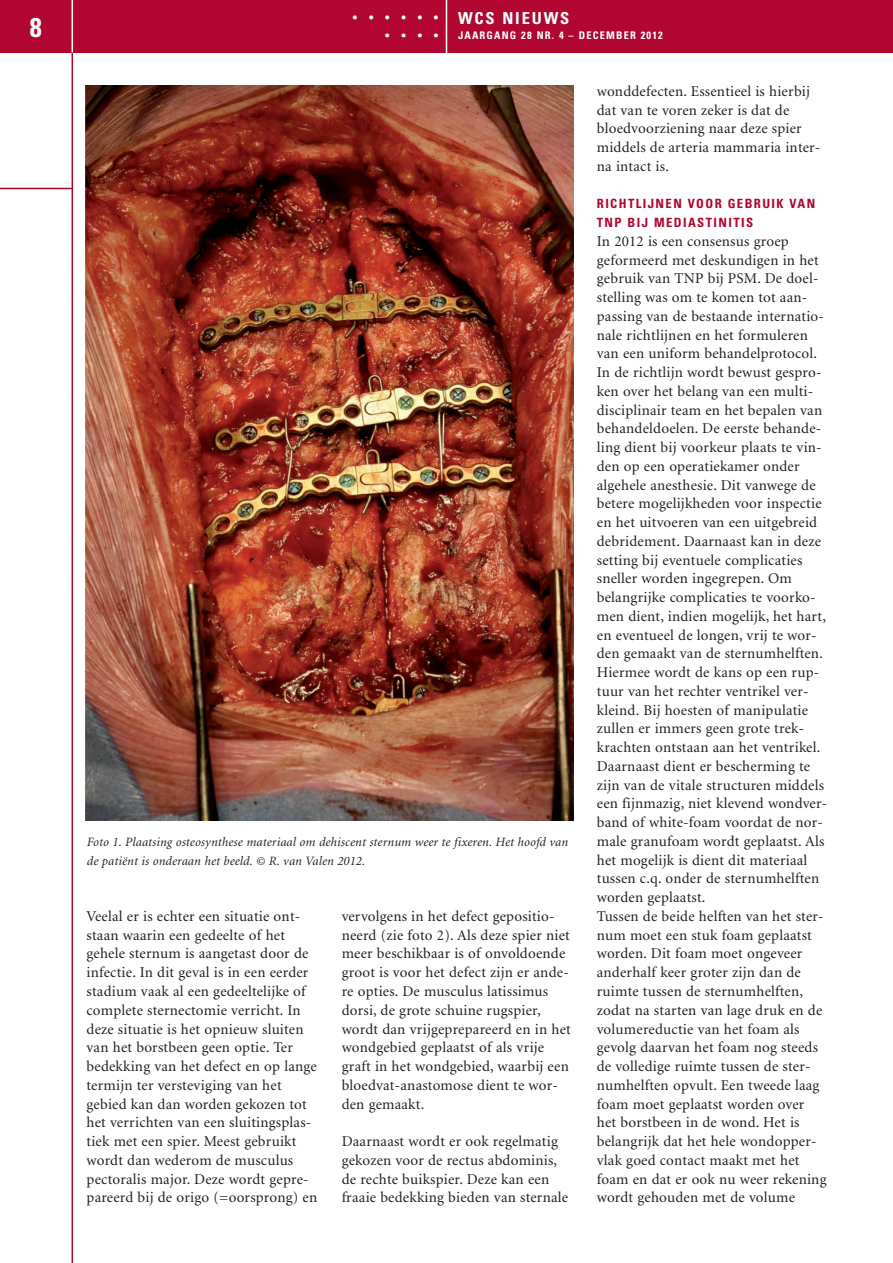
<style>
.page{position:relative;width:893px;height:1263px;background:#fff}
.page>*{position:absolute;margin:0;border:0;box-sizing:border-box;transform-origin:0 0}
.t1{font:36px "Times";color:#fff}
.t2{font:700 condensed 27px "Univers";color:#fff}
.t3{font:700 condensed 16.5px "Univers";letter-spacing:.11em;color:#fff}
.t4{font:15px/18.8px "Minion";letter-spacing:.015em;color:#231f20}
.t5{font:italic 12.75px/18.8px "Minion";letter-spacing:.015em;color:#231f20}
.t6{font:700 condensed 12.75px/18.8px "Univers";letter-spacing:.11em;color:#b00630}
.t7{font:700 condensed 10.5px "Univers";letter-spacing:.11em;color:#fff}
</style>
<div class="page">
<hr style="left:72px;top:47px;width:1px;height:1216px;background:#b00630">
<div style="left:0;top:0;width:893px;height:53px;background:#b00630"></div>
<hr style="left:0;top:188px;width:72px;height:1px;background:#b00630">
<hr style="left:446px;top:0;width:1px;height:55px;background:#fff">
<hr style="left:72px;top:0;width:1px;height:53px;background:#fff">
<img style="left:85px;top:85px;width:489px;height:736px">
<h2 class="t2" style="left:30px;top:17px;width:13px">8</h2>
<h1 class="t1" style="left:349px;top:-15px;width:92px">......</h1>
<h1 class="t1" style="left:382px;top:3px;width:59px">....</h1>
<p class="t3" style="left:458px;top:12px;width:113px">WCS NIEUWS</p>
<p class="t7" style="left:458px;top:31px;width:206px">JAARGANG 28 NR. 4 – DECEMBER 2012</p>
<p class="t5" style="left:87px;top:834px;width:483px">Foto 1. Plaatsing osteosynthese materiaal om dehiscent sternum weer te fixeren. Het hoofd van de patiënt is onderaan het beeld. © R. van Valen 2012.</p>
<p class="t4" style="left:87px;top:908px;width:232px">Veelal er is echter een situatie ont&shy;staan waarin een gedeelte of het gehele sternum is aangetast door de infectie. In dit geval is in een eerder stadium vaak al een gedeeltelijke of complete sternectomie verricht. In deze situatie is het opnieuw sluiten van het borstbeen geen optie. Ter bedekking van het defect en op lange termijn ter versteviging van het gebied kan dan worden gekozen tot het verrichten van een sluitingsplas&shy;tiek met een spier. Meest gebruikt wordt dan wederom de musculus pectoralis major. Deze wordt gepre&shy;pareerd bij de origo (=oorsprong) en</p>
<p class="t4" style="left:342px;top:908px;width:231px">vervolgens in het defect gepositio&shy;neerd (zie foto 2). Als deze spier niet meer beschikbaar is of onvoldoende groot is voor het defect zijn er ande&shy;re opties. De musculus latissimus dorsi, de grote schuine rugspier, wordt dan vrijgeprepareerd en in het wondgebied geplaatst of als vrije graft in het wondgebied, waarbij een bloedvat-anastomose dient te wor&shy;den gemaakt.</p>
<p class="t4" style="left:342px;top:1133px;width:228px">Daarnaast wordt er ook regelmatig gekozen voor de rectus abdominis, de rechte buikspier. Deze kan een fraaie bedekking bieden van sternale</p>
<p class="t4" style="left:597px;top:83px;width:225px">wonddefecten. Essentieel is hierbij dat van te voren zeker is dat de bloedvoorziening naar deze spier middels de arteria mammaria inter&shy;na intact is.</p>
<p class="t6" style="left:597px;top:196px;width:220px">RICHTLIJNEN VOOR GEBRUIK VAN<br>TNP BIJ MEDIASTINITIS</p>
<p class="t4" style="left:597px;top:233px;width:232px">In 2012 is een consensus groep geformeerd met deskundigen in het gebruik van TNP bij PSM. De doel&shy;stelling was om te komen tot aan&shy;passing van de bestaande internatio&shy;nale richtlijnen en het formuleren van een uniform behandelprotocol.<br>In de richtlijn wordt bewust gespro&shy;ken over het belang van een multi&shy;disciplinair team en het bepalen van behandeldoelen. De eerste behande&shy;ling dient bij voorkeur plaats te vin&shy;den op een operatiekamer onder algehele anesthesie. Dit vanwege de betere mogelijkheden voor inspectie en het uitvoeren van een uitgebreid debridement. Daarnaast kan in deze setting bij eventuele complicaties sneller worden ingegrepen. Om belangrijke complicaties te voorko&shy;men dient, indien mogelijk, het hart, en eventueel de longen, vrij te wor&shy;den gemaakt van de sternumhelften.<br>Hiermee wordt de kans op een rup&shy;tuur van het rechter ventrikel ver&shy;kleind. Bij hoesten of manipulatie zullen er immers geen grote trek&shy;krachten ontstaan aan het ventrikel.<br>Daarnaast dient er bescherming te zijn van de vitale structuren middels een fijnmazig, niet klevend wondver&shy;band of white-foam voordat de nor&shy;male granufoam wordt geplaatst. Als het mogelijk is dient dit materiaal tussen c.q. onder de sternumhelften worden geplaatst.<br>Tussen de beide helften van het ster&shy;num moet een stuk foam geplaatst worden. Dit foam moet ongeveer anderhalf keer groter zijn dan de ruimte tussen de sternumhelften, zodat na starten van lage druk en de volumereductie van het foam als gevolg daarvan het foam nog steeds de volledige ruimte tussen de ster&shy;numhelften opvult. Een tweede laag foam moet geplaatst worden over het borstbeen in de wond. Het is belangrijk dat het hele wondopper&shy;vlak goed contact maakt met het foam en dat er ook nu weer rekening wordt gehouden met de volume</p>
</div>
